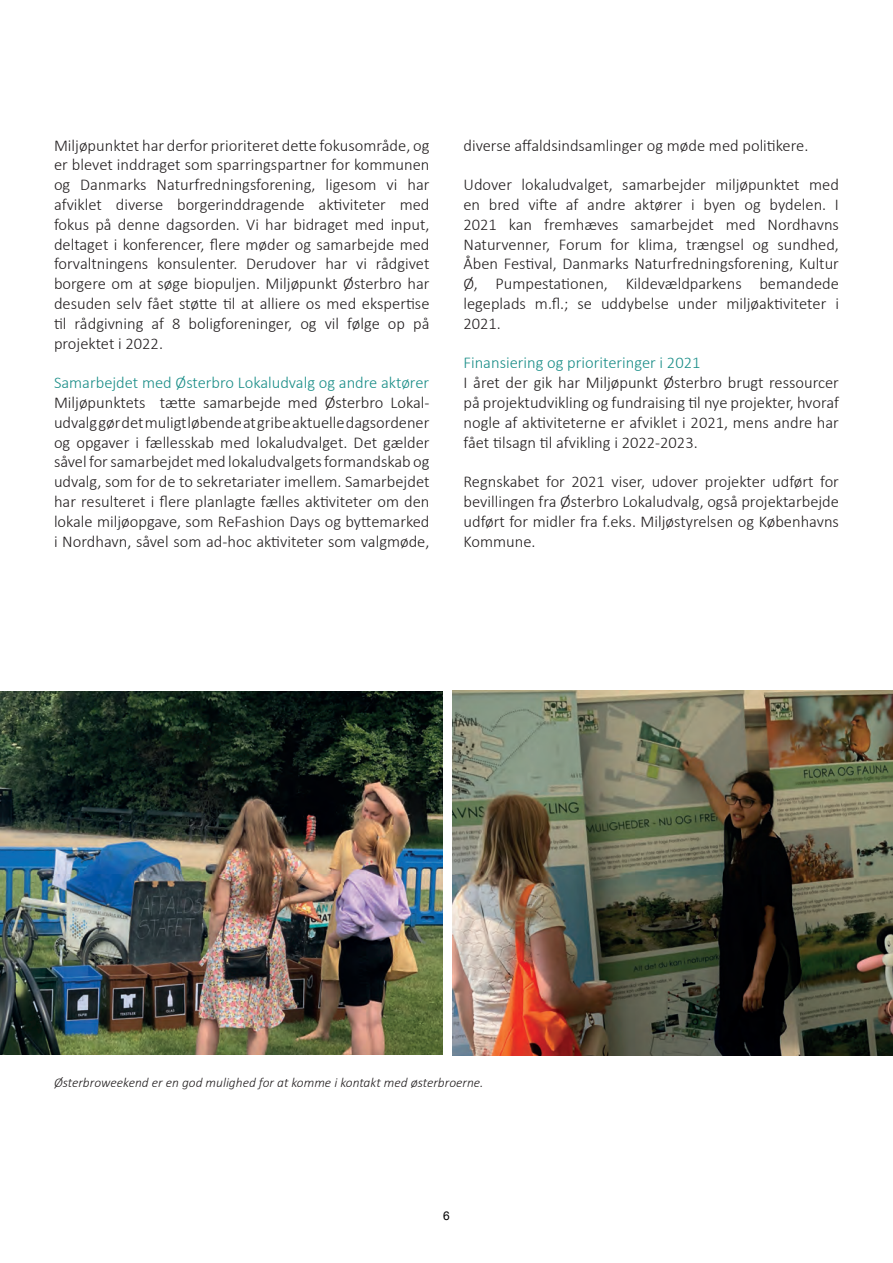
<style>
.page{position:relative;width:893px;height:1263px;background:#fff}
.page>*{position:absolute;margin:0;border:0;box-sizing:border-box;transform-origin:0 0}
.t1{font:300 16.5px/19.8px "Calibri";color:#231f20;text-align:justify}
.t2{font:300 16.5px "Calibri";color:#1b8e88}
.t3{font:italic 300 13.5px "Calibri";color:#231f20}
.t4{font:12px "Arial";color:#000}
</style>
<div class="page">
<img style="left:453px;top:690px;width:440px;height:365px">
<img style="left:0;top:691px;width:442px;height:363px">
<p class="t1" style="left:54px;top:135px;width:377px">Miljøpunktet har derfor prioriteret dette fokusområde, og er blevet inddraget som sparringspartner for kommunen og Danmarks Naturfredningsforening, ligesom vi har afviklet diverse borgerinddragende aktiviteter med fokus på denne dagsorden. Vi har bidraget med input, deltaget i konferencer, flere møder og samarbejde med forvaltningens konsulenter. Derudover har vi rådgivet borgere om at søge biopuljen. Miljøpunkt Østerbro har desuden selv fået støtte til at alliere os med ekspertise til rådgivning af 8 boligforeninger, og vil følge op på projektet i 2022.</p>
<p class="t2" style="left:54px;top:372px;width:377px">Samarbejdet med Østerbro Lokaludvalg og andre aktører</p>
<p class="t1" style="left:54px;top:392px;width:377px">Miljøpunktets tætte samarbejde med Østerbro Lokal&shy;udvalg gør det muligt løbende at gribe aktuelle dagsordener og opgaver i fællesskab med lokaludvalget. Det gælder såvel for samarbejdet med lokaludvalgets formandskab og udvalg, som for de to sekretariater imellem. Samarbejdet har resulteret i flere planlagte fælles aktiviteter om den lokale miljøopgave, som ReFashion Days og byttemarked i Nordhavn, såvel som ad-hoc aktiviteter som valgmøde,</p>
<p class="t1" style="left:463px;top:135px;width:346px">diverse affaldsindsamlinger og møde med politikere.</p>
<p class="t1" style="left:463px;top:175px;width:377px">Udover lokaludvalget, samarbejder miljøpunktet med en bred vifte af andre aktører i byen og bydelen. I 2021 kan fremhæves samarbejdet med Nordhavns Naturvenner, Forum for klima, trængsel og sundhed, Åben Festival, Danmarks Naturfredningsforening, Kultur Ø, Pumpestationen, Kildevældparkens bemandede legeplads m.fl.; se uddybelse under miljøaktiviteter i 2021.</p>
<p class="t2" style="left:463px;top:353px;width:238px">Finansiering og prioriteringer i 2021</p>
<p class="t1" style="left:463px;top:373px;width:377px">I året der gik har Miljøpunkt Østerbro brugt ressourcer på projektudvikling og fundraising til nye projekter, hvoraf nogle af aktiviteterne er afviklet i 2021, mens andre har fået tilsagn til afvikling i 2022-2023.</p>
<p class="t1" style="left:463px;top:472px;width:377px">Regnskabet for 2021 viser, udover projekter udført for bevillingen fra Østerbro Lokaludvalg, også projektarbejde udført for midler fra f.eks. Miljøstyrelsen og Københavns Kommune.</p>
<p class="t3" style="left:54px;top:1074px;width:431px">Østerbroweekend er en god mulighed for at komme i kontakt med østerbroerne.</p>
<p class="t4" style="left:443px;top:1207px;width:8px">6</p>
</div>
